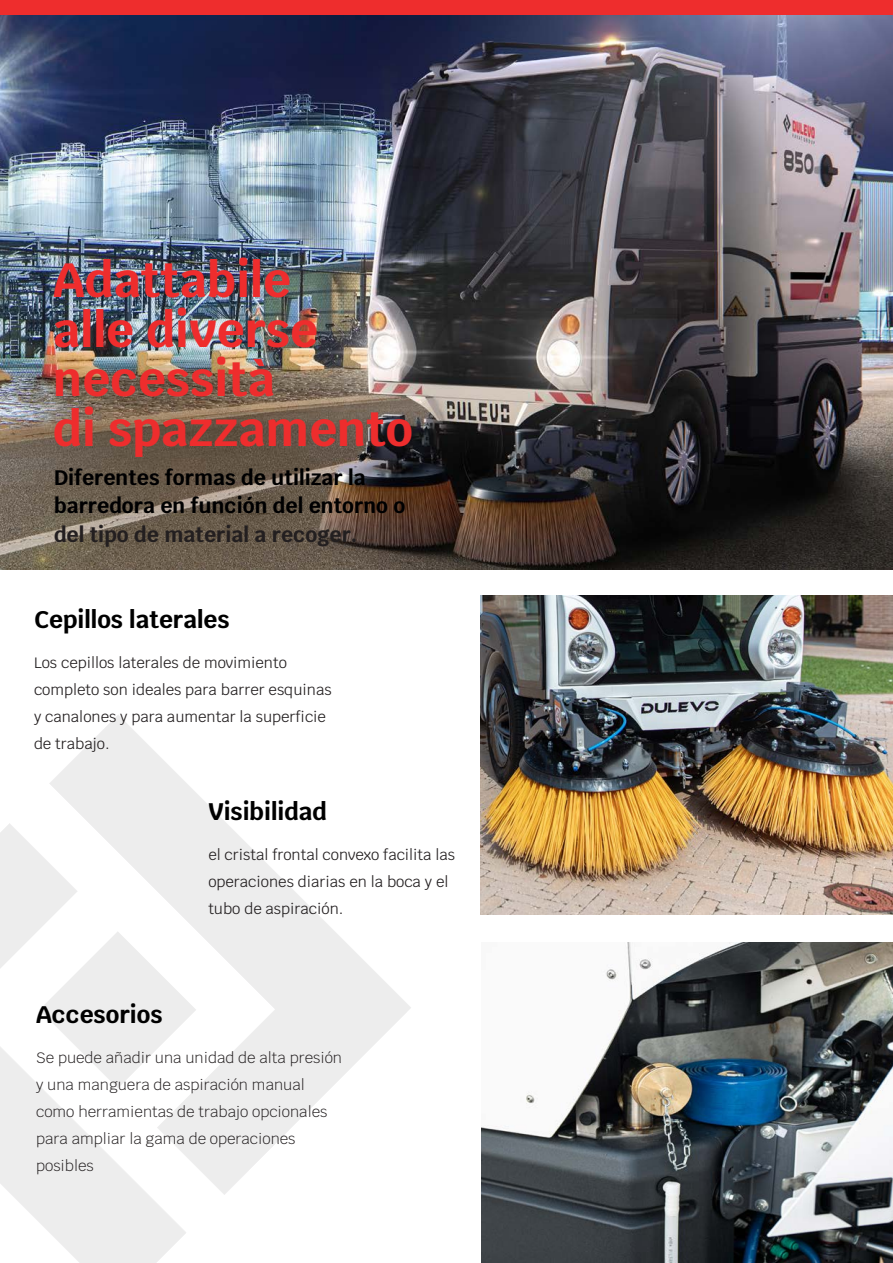
<style>
.page{position:relative;width:893px;height:1263px;background:#fff}
.page>*{position:absolute;margin:0;border:0;box-sizing:border-box;transform-origin:0 0}
.t1{font:700 48px/49.5px "Krub";color:#ee2d2d}
.Paragrafo{font:700 24px "Krub";color:#000}
.t2{font:700 21px/28.5px "Krub";color:#000001}
.Paragrafo-2{font:15px/27px "Krub";color:#231f20}
.Paragrafo-3{font:300 15px/27px "Krub";color:#231f20}
.s1{color:#231f20}
</style>
<div class="page">
<img style="left:0;top:15px;width:893px;height:554px">
<img style="left:480px;top:596px;width:413px;height:319px">
<img style="left:482px;top:943px;width:411px;height:320px">
<div style="left:0;top:0;width:893px;height:15px;background:#ee2d2d"></div>
<svg style="left:49px;top:715px;width:362px;height:480px"></svg>
<svg style="left:187px;top:931px;width:9px;height:157px"></svg>
<svg style="left:0;top:823px;width:187px;height:440px;fill:#ededed"></svg>
<p class="t1" style="left:53px;top:256px;width:361px">Adattabile<br>alle diverse necessità<br>di spazzamento</p>
<p class="t2" style="left:54px;top:463px;width:353px">Diferentes formas de utilizar la barredora en función del entorno o <span class="s1">del tipo de material a recoger.</span></p>
<p class="Paragrafo" style="left:34px;top:606px;width:197px">Cepillos laterales</p>
<p class="Paragrafo-2" style="left:34px;top:649px;width:299px">Los cepillos laterales de movimiento completo son ideales para barrer esquinas y canalones y para aumentar la superficie de trabajo.</p>
<p class="Paragrafo" style="left:208px;top:798px;width:120px">Visibilidad</p>
<p class="Paragrafo-2" style="left:208px;top:841px;width:248px">el cristal frontal convexo facilita las operaciones diarias en la boca y el tubo de aspiración.</p>
<p class="Paragrafo" style="left:36px;top:1000px;width:128px">Accesorios</p>
<p class="Paragrafo-3" style="left:36px;top:1044px;width:307px">Se puede añadir una unidad de alta presión y una manguera de aspiración manual como herramientas de trabajo opcionales para ampliar la gama de operaciones posibles</p>
</div>
